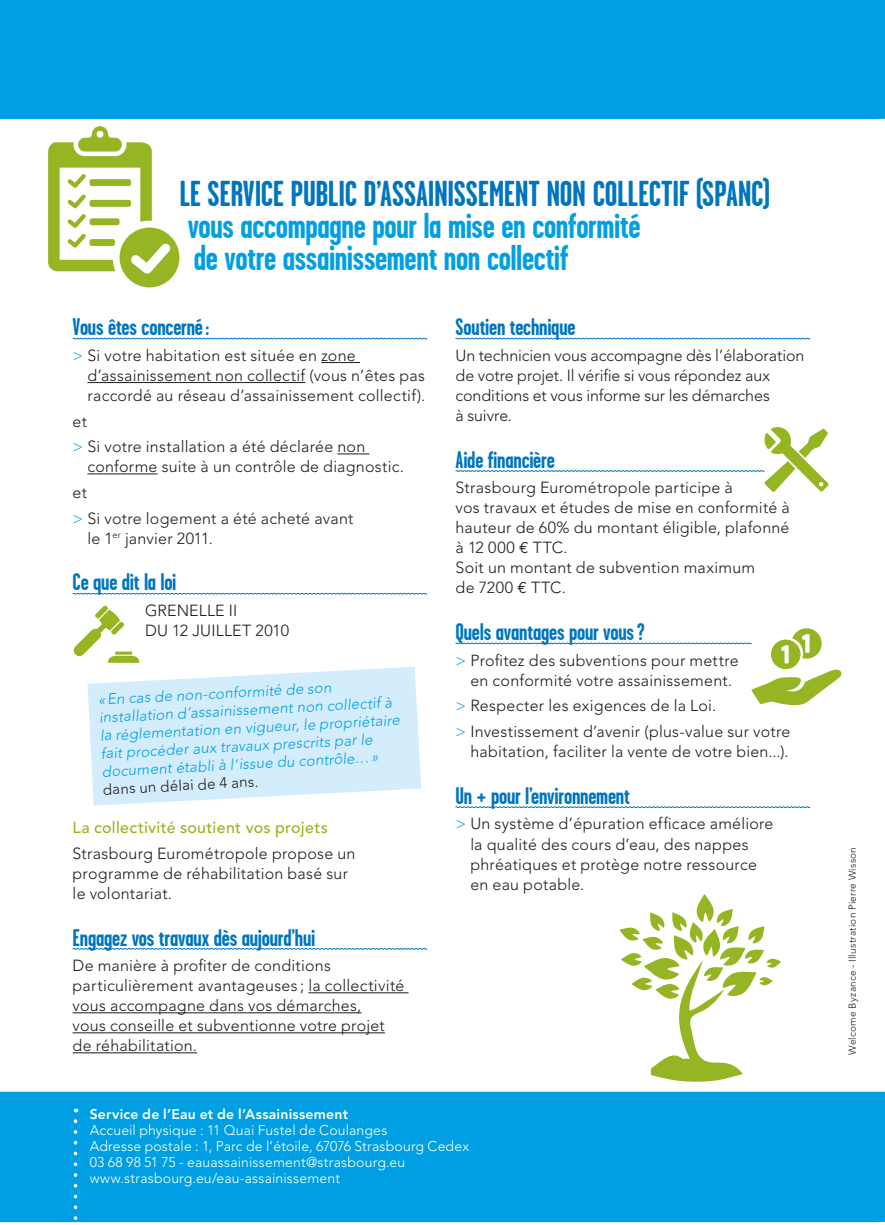
<style>
.page{position:relative;width:885px;height:1225px;background:#fff}
.page>*{position:absolute;margin:0;border:0;box-sizing:border-box;transform-origin:0 0}
.t1{font:700 36px/32px "Garage Gothic";letter-spacing:-.01em;color:#009fe3}
.t2{font:700 24px "Garage Gothic";letter-spacing:-.01em;color:#0075bf}
.t3{font:300 16px/20px "Avenir";letter-spacing:.015em;color:#1d1d1b}
.t4{font:300 16px/20px "Avenir";letter-spacing:-.005em;color:#1d1d1b}
.t5{font:500 16px "Avenir";letter-spacing:.02em;color:#96b522}
.t6{font:italic 300 15px/18px "Avenir";color:#009fe3}
.t7{font:300 14px "Avenir";letter-spacing:.015em;color:#fff}
.t8{font:800 14px "Avenir";letter-spacing:.015em;color:#fff}
.t9{font:300 10px "Avenir";letter-spacing:.025em;color:#1d1d1b}
.s1{color:#0075bf}
.s2{color:#009fe3}
.s3{font-style:normal;color:#1d1d1b}
.s4{font-family:"Euro Mono";font-weight:400}
.s5{font-size:42px}
</style>
<div class="page">
<div style="left:0;top:0;width:884px;height:119px;background:#009fe3"></div>
<div style="left:0;top:1091px;width:884px;height:131px;background:#009fe3"></div>
<svg style="left:74px;top:1121px;width:3px;height:102px"></svg>
<svg style="left:72px;top:338px;width:355px;height:1px"></svg>
<hr style="left:321px;top:362px;width:39px;height:1px;background:#1d1d1b">
<hr style="left:87px;top:382px;width:218px;height:1px;background:#1d1d1b">
<hr style="left:337px;top:453px;width:32px;height:1px;background:#1d1d1b">
<hr style="left:87px;top:473px;width:70px;height:1px;background:#1d1d1b">
<svg style="left:72px;top:593px;width:355px;height:1px"></svg>
<svg style="left:72px;top:948px;width:355px;height:1px"></svg>
<hr style="left:308px;top:992px;width:100px;height:1px;background:#1d1d1b">
<hr style="left:73px;top:1012px;width:288px;height:1px;background:#1d1d1b">
<hr style="left:73px;top:1032px;width:312px;height:1px;background:#1d1d1b">
<hr style="left:73px;top:1052px;width:124px;height:1px;background:#1d1d1b">
<svg style="left:455px;top:338px;width:355px;height:1px"></svg>
<svg style="left:455px;top:806px;width:355px;height:2px"></svg>
<svg style="left:87px;top:667px;width:334px;height:138px;background:#d9effc"></svg>
<svg style="left:455px;top:427px;width:373px;height:65px"></svg>
<svg style="left:48px;top:126px;width:131px;height:161px"></svg>
<svg style="left:455px;top:628px;width:386px;height:78px"></svg>
<svg style="left:619px;top:894px;width:162px;height:188px"></svg>
<svg style="left:73px;top:605px;width:66px;height:58px"></svg>
<p class="t1" style="left:179px;top:178px;width:592px"><span class="s1">LE SERVICE PUBLIC D’ASSAINISSEMENT NON COLLECTIF (SPANC) </span>vous accompagne pour la mise en conformité<br>de votre assainissement non collectif</p>
<p class="t2" style="left:73px;top:314px;width:138px">Vous êtes concerné:</p>
<p class="t3" style="left:87px;top:345px;width:339px;text-indent:-15px"><span class="s2">&gt;</span> Si votre habitation est située en zone d’assainissement non collectif (vous n’êtes pas raccordé au réseau d’assainissement collectif).</p>
<p class="t3" style="left:73px;top:411px;width:16px">et</p>
<p class="t3" style="left:87px;top:437px;width:318px;text-indent:-15px"><span class="s2">&gt;</span> Si votre installation a été déclarée non conforme suite à un contrôle de diagnostic.</p>
<p class="t3" style="left:73px;top:482px;width:16px">et</p>
<p class="t3" style="left:87px;top:508px;width:267px;text-indent:-15px"><span class="s2">&gt;</span> Si votre logement a été acheté avant le 1<sup>er</sup> janvier 2011.</p>
<p class="t2" style="left:73px;top:569px;width:105px">Ce que dit la loi</p>
<p class="t3" style="left:145px;top:600px;width:145px">GRENELLE II<br>DU 12 JUILLET 2010</p>
<p class="t6" style="left:98px;top:690px;width:301px;rotate:-3deg">«En cas de non-conformité de son installation d’assainissement non collectif à la réglementation en vigueur, le propriétaire fait procéder aux travaux prescrits par le document établi à l’issue du contrôle…» <span class="s3">dans un délai de 4 ans.</span></p>
<p class="t5" style="left:73px;top:818px;width:257px">La collectivité soutient vos projets</p>
<p class="t3" style="left:73px;top:843px;width:284px">Strasbourg Eurométropole propose un programme de réhabilitation basé sur le volontariat.</p>
<p class="t2" style="left:73px;top:924px;width:244px">Engagez vos travaux dès aujourd’hui</p>
<p class="t3" style="left:73px;top:955px;width:333px">De manière à profiter de conditions particulièrement avantageuses ; la collectivité vous accompagne dans vos démarches,<br>vous conseille et subventionne votre projet de réhabilitation.</p>
<p class="t2" style="left:455px;top:314px;width:122px">Soutien technique</p>
<p class="t4" style="left:455px;top:345px;width:350px">Un technicien vous accompagne dès l’élaboration de votre projet. Il vérifie si vous répondez aux conditions et vous informe sur les démarches<br>à suivre.</p>
<p class="t2" style="left:455px;top:447px;width:101px">Aide financière</p>
<p class="t3" style="left:455px;top:478px;width:336px">Strasbourg Eurométropole participe à<br>vos travaux et études de mise en conformité à hauteur de 60% du montant éligible, plafonné à 12 000 <span class="s4">€</span> TTC.<br>Soit un montant de subvention maximum<br>de 7200 <span class="s4">€</span> TTC.</p>
<p class="t2" style="left:455px;top:619px;width:190px">Quels avantages pour vous?</p>
<p class="t3" style="left:455px;top:650px;width:285px;text-align:center"><span class="s2">&gt;</span> Profitez des subventions pour mettre en conformité votre assainissement.</p>
<p class="t3" style="left:455px;top:696px;width:262px"><span class="s2">&gt;</span> Respecter les exigences de la Loi.</p>
<p class="t3" style="left:455px;top:721px;width:336px;text-align:right"><span class="s2">&gt;</span> Investissement d’avenir (plus-value sur votre habitation, faciliter la vente de votre bien...).</p>
<p class="t2" style="left:455px;top:783px;width:176px">Un <span class="s5">+</span> pour l’environnement</p>
<p class="t3" style="left:470px;top:814px;width:304px;text-indent:-15px"><span class="s2">&gt;</span> Un système d’épuration efficace améliore la qualité des cours d’eau, des nappes phréatiques et protège notre ressource en eau potable.</p>
<p class="t8" style="left:90px;top:1106px;width:260px">Service de l’Eau et de l’Assainissement</p>
<p class="t7" style="left:90px;top:1122px;width:299px">Accueil physique : 11 Quai Fustel de Coulanges</p>
<p class="t7" style="left:90px;top:1138px;width:381px">Adresse postale : 1, Parc de l’étoile, 67076 Strasbourg Cedex</p>
<p class="t7" style="left:90px;top:1154px;width:317px">03 68 98 51 75 - eauassainissement@strasbourg.eu</p>
<p class="t7" style="left:90px;top:1170px;width:252px">www.strasbourg.eu/eau-assainissement</p>
<p class="t9" style="left:846px;top:1054px;width:209px;rotate:-90deg">Welcome Byzance - Illustration Pierre Wisson</p>
</div>
